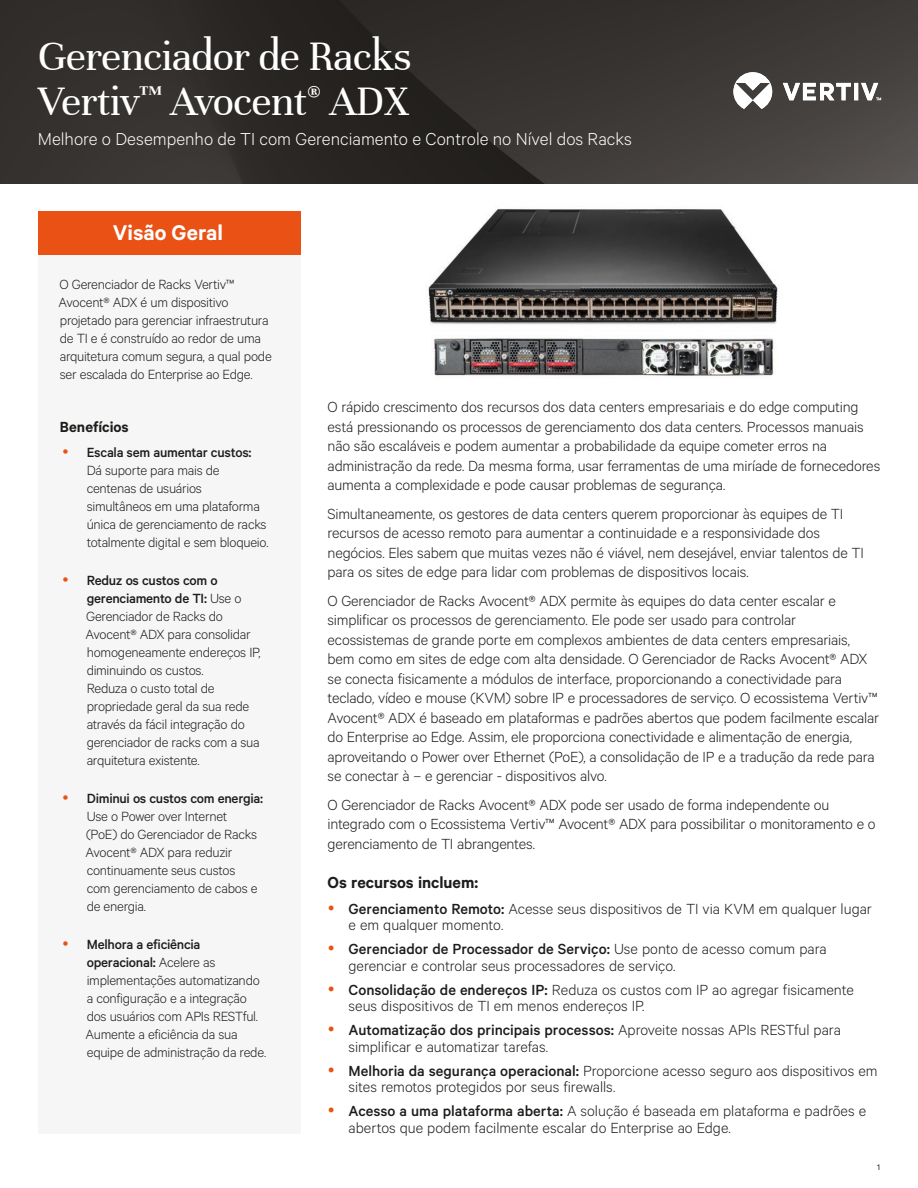
<style>
.page{position:relative;width:918px;height:1188px;background:#fff}
.page>*{position:absolute;margin:0;border:0;box-sizing:border-box;transform-origin:0 0}
.t1{font:45px/45px "Unna";letter-spacing:-.02em;color:#fff}
.t2{font:600 24px "Calibre";color:#fff}
.t3{font:300 19.5px "Calibre";color:#fff}
.t4{font:600 18px "Calibre";color:#1d1d1b}
.t5{font:300 16.5px/19.5px "Calibre";letter-spacing:-.01em;color:#1d1d1b}
.t6{font:600 16.5px "Calibre";color:#1d1d1b}
.t7{font:300 15px/18px "Calibre";letter-spacing:-.02em;color:#1d1d1b}
.t8{font:500 15px "Calibre";letter-spacing:-.02em;color:#1d1d1b}
.t9{font:9px "Calibre";color:#1d1d1b}
.s1{font-weight:500}
</style>
<div class="page">
<img style="left:0;top:0;width:918px;height:183px">
<svg style="left:733px;top:72px;width:148px;height:37px"></svg>
<div style="left:38px;top:254px;width:263px;height:880px;background:#f6f6f6"></div>
<div style="left:38px;top:211px;width:263px;height:43px;background:#e95115"></div>
<img style="left:434px;top:338px;width:340px;height:38px">
<img style="left:428px;top:208px;width:350px;height:117px">
<h1 class="t1" style="left:38px;top:34px;width:375px">Gerenciador de Racks<br>Vertiv<sup>™</sup> Avocent<sup>®</sup> ADX</h1>
<p class="t3" style="left:38px;top:128px;width:596px">Melhore o Desempenho de TI com Gerenciamento e Controle no Nível dos Racks</p>
<h2 class="t2" style="left:113px;top:219px;width:112px">Visão Geral</h2>
<p class="t7" style="left:59px;top:275px;width:215px">O Gerenciador de Racks Vertiv™ Avocent® ADX é um dispositivo projetado para gerenciar infraestrutura de TI e é construído ao redor de uma arquitetura comum segura, a qual pode ser escalada do Enterprise ao Edge.</p>
<p class="t6" style="left:60px;top:417px;width:70px">Benefícios</p>
<p class="t8" style="left:87px;top:443px;width:166px">Escala sem aumentar custos:</p>
<p class="t7" style="left:87px;top:460px;width:183px">Dá suporte para mais de centenas de usuários simultâneos em uma plataforma única de gerenciamento de racks totalmente digital e sem bloqueio.</p>
<p class="t7" style="left:86px;top:571px;width:176px"><span class="s1">Reduz os custos com o gerenciamento de TI:</span> Use o<br>Gerenciador de Racks do<br>Avocent® ADX para consolidar homogeneamente endereços IP, diminuindo os custos.<br>Reduza o custo total de propriedade geral da sua rede através da fácil integração do gerenciador de racks com a sua arquitetura existente.</p>
<p class="t8" style="left:87px;top:790px;width:178px">Diminui os custos com energia:</p>
<p class="t7" style="left:86px;top:807px;width:173px">Use o Power over Internet (PoE) do Gerenciador de Racks<br>Avocent® ADX para reduzir continuamente seus custos com gerenciamento de cabos e de energia.</p>
<p class="t7" style="left:86px;top:935px;width:182px"><span class="s1">Melhora a eficiência operacional:</span> Acelere as implementações automatizando a configuração e a integração dos usuários com APIs RESTful.<br>Aumente a eficiência da sua equipe de administração da rede.</p>
<p class="t5" style="left:328px;top:397px;width:554px">O rápido crescimento dos recursos dos data centers empresariais e do edge computing está pressionando os processos de gerenciamento dos data centers. Processos manuais não são escaláveis e podem aumentar a probabilidade da equipe cometer erros na administração da rede. Da mesma forma, usar ferramentas de uma miríade de fornecedores aumenta a complexidade e pode causar problemas de segurança.</p>
<p class="t5" style="left:328px;top:503px;width:538px">Simultaneamente, os gestores de data centers querem proporcionar às equipes de TI recursos de acesso remoto para aumentar a continuidade e a responsividade dos negócios. Eles sabem que muitas vezes não é viável, nem desejável, enviar talentos de TI para os sites de edge para lidar com problemas de dispositivos locais.</p>
<p class="t5" style="left:328px;top:590px;width:553px">O Gerenciador de Racks Avocent® ADX permite às equipes do data center escalar e simplificar os processos de gerenciamento. Ele pode ser usado para controlar ecossistemas de grande porte em complexos ambientes de data centers empresariais, bem como em sites de edge com alta densidade. O Gerenciador de Racks Avocent® ADX se conecta fisicamente a módulos de interface, proporcionando a conectividade para teclado, vídeo e mouse (KVM) sobre IP e processadores de serviço. O ecossistema Vertiv™ Avocent® ADX é baseado em plataformas e padrões abertos que podem facilmente escalar do Enterprise ao Edge. Assim, ele proporciona conectividade e alimentação de energia, aproveitando o Power over Ethernet (PoE), a consolidação de IP e a tradução da rede para se conectar à – e gerenciar - dispositivos alvo.</p>
<p class="t5" style="left:328px;top:794px;width:550px">O Gerenciador de Racks Avocent® ADX pode ser usado de forma independente ou integrado com o Ecossistema Vertiv™ Avocent® ADX para possibilitar o monitoramento e o gerenciamento de TI abrangentes.</p>
<p class="t4" style="left:328px;top:872px;width:152px">Os recursos incluem:</p>
<p class="t5" style="left:349px;top:900px;width:525px;line-height:16.5px"><span class="s1">Gerenciamento Remoto:</span> Acesse seus dispositivos de TI via KVM em qualquer lugar e em qualquer momento.</p>
<p class="t5" style="left:349px;top:940px;width:480px;line-height:16.5px"><span class="s1">Gerenciador de Processador de Serviço:</span> Use ponto de acesso comum para gerenciar e controlar seus processadores de serviço.</p>
<p class="t5" style="left:349px;top:981px;width:507px;line-height:16.5px"><span class="s1">Consolidação de endereços IP:</span> Reduza os custos com IP ao agregar fisicamente seus dispositivos de TI em menos endereços IP.</p>
<p class="t5" style="left:349px;top:1021px;width:494px;line-height:16.5px"><span class="s1">Automatização dos principais processos:</span> Aproveite nossas APIs RESTful para simplificar e automatizar tarefas.</p>
<p class="t5" style="left:349px;top:1062px;width:531px;line-height:16.5px"><span class="s1">Melhoria da segurança operacional:</span> Proporcione acesso seguro aos dispositivos em sites remotos protegidos por seus firewalls.</p>
<p class="t5" style="left:349px;top:1102px;width:519px;line-height:16.5px"><span class="s1">Acesso a uma plataforma aberta:</span> A solução é baseada em plataforma e padrões e abertos que podem facilmente escalar do Enterprise ao Edge.</p>
<p class="t9" style="left:877px;top:1162px;width:4px">1</p>
</div>
